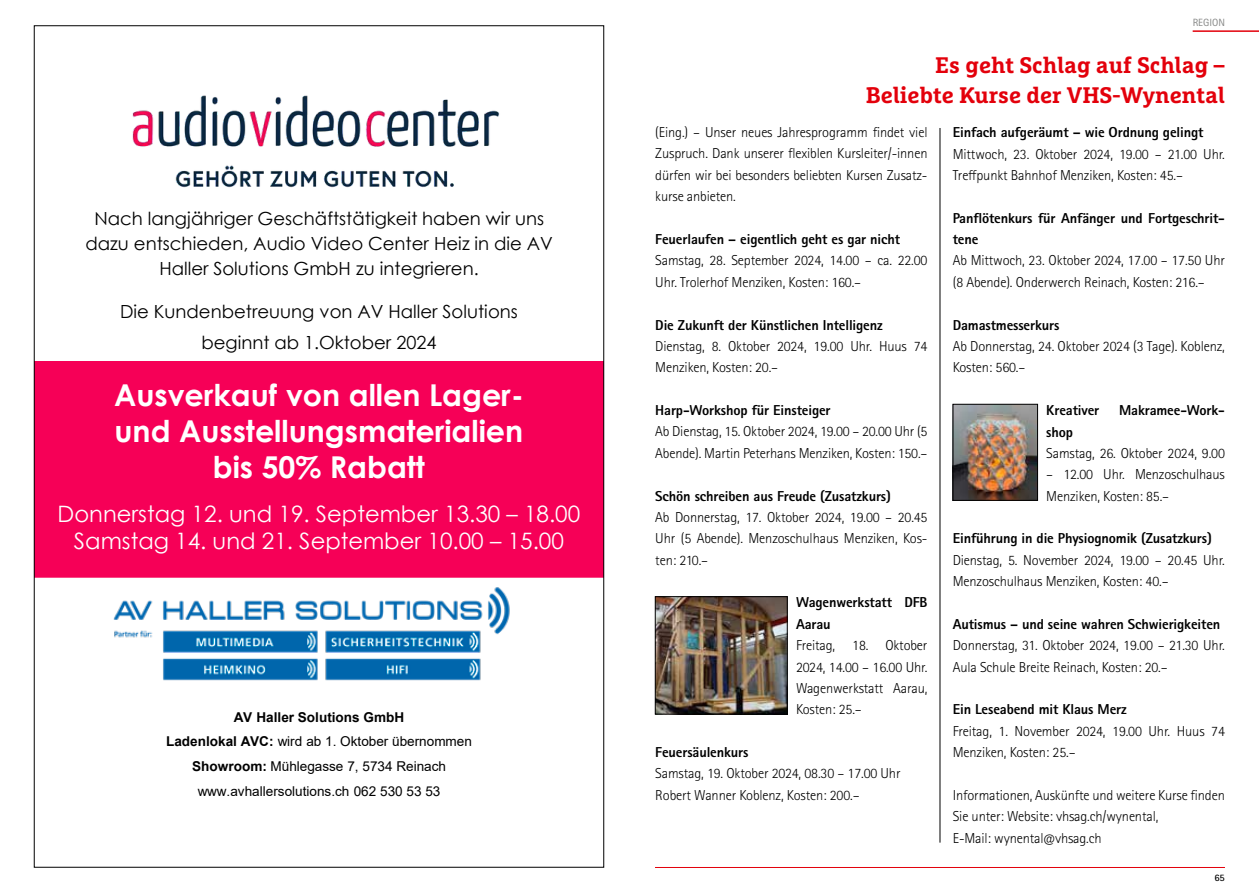
<style>
.page{position:relative;width:1259px;height:893px;background:#fff}
.page>*{position:absolute;margin:0;border:0;box-sizing:border-box;transform-origin:0 0}
.t1{font:700 30.15px/36.2px "Century Gothic";color:#fff;text-align:center}
.t2{font:22.65px/27.2px "Century Gothic";color:#fff;text-align:center}
.t3{font:700 22.5px/30px "Marselis Slab Pro";color:#e3000b;text-align:right}
.t4{font:18.15px/24.9px "Century Gothic";color:#000;text-align:center}
.t5{font:300 14.4px/21.3px "Rotis Sans Serif Std";letter-spacing:-.01em;color:#000}
.t6{font:800 14.4px/21.3px "Rotis Sans Serif Std";letter-spacing:-.01em;color:#000}
.t7{font:13.5px/24.8px "Arial";color:#000;text-align:center}
.t8{font:10.5px "Rotis Sans Serif Std";color:#868786}
.t9{font:700 9.9px "Rotis Sans Serif Std";color:#000}
.s1{font-weight:700}
</style>
<div class="page">
<hr style="left:939px;top:128px;width:1px;height:715px;background:#000">
<img style="left:657px;top:598px;width:128px;height:114px">
<div style="left:655px;top:596px;width:132px;height:118px;border:1px solid #000"></div>
<img style="left:954px;top:406px;width:81px;height:93px">
<div style="left:952px;top:404px;width:85px;height:97px;border:1px solid #000"></div>
<hr style="left:1192px;top:30px;width:67px;height:2px;background:#e3000b">
<hr style="left:655px;top:867px;width:570px;height:1px;background:#e3000b">
<div style="left:34px;top:362px;width:570px;height:215px;background:#f60057"></div>
<img style="left:113px;top:587px;width:397px;height:94px">
<img style="left:132px;top:95px;width:367px;height:93px">
<p class="t4" style="left:85px;top:206px;width:469px">Nach langjähriger Geschäftstätigkeit haben wir uns dazu entschieden, Audio Video Center Heiz in die AV<br>Haller Solutions GmbH zu integrieren.</p>
<p class="t4" style="left:120px;top:296px;width:399px;line-height:31px">Die Kundenbetreuung von AV Haller Solutions beginnt ab 1.Oktober 2024</p>
<h1 class="t1" style="left:114px;top:376px;width:411px">Ausverkauf von allen Lager&shy;und Ausstellungsmaterialien bis 50% Rabatt</h1>
<h2 class="t2" style="left:58px;top:499px;width:524px">Donnerstag 12. und 19. September 13.30 – 18.00<br>Samstag 14. und 21. September 10.00 – 15.00</h2>
<p class="t7" style="left:166px;top:704px;width:307px"><span class="s1">AV Haller Solutions GmbH<br>Ladenlokal AVC:</span> wird ab 1. Oktober übernommen <span class="s1">Showroom:</span> Mühlegasse 7, 5734 Reinach www.avhallersolutions.ch 062 530 53 53</p>
<p class="t8" style="left:1192px;top:16px;width:34px">REGION</p>
<h3 class="t3" style="left:866px;top:50px;width:361px">Es geht Schlag auf Schlag –<br>Beliebte Kurse der VHS-Wynental</h3>
<p class="t6" style="left:952px;top:121px;width:252px">Einfach aufgeräumt – wie Ordnung gelingt</p>
<p class="t5" style="left:952px;top:143px;width:274px">Mittwoch, 23. Oktober 2024, 19.00 – 21.00 Uhr.<br>Treffpunkt Bahnhof Menziken, Kosten: 45.–</p>
<p class="t6" style="left:952px;top:207px;width:274px">Panflötenkurs für Anfänger und Fortgeschrit&shy;tene</p>
<p class="t5" style="left:952px;top:250px;width:274px">Ab Mittwoch, 23. Oktober 2024, 17.00 – 17.50 Uhr (8 Abende). Onderwerch Reinach, Kosten: 216.–</p>
<p class="t6" style="left:952px;top:314px;width:108px">Damastmesserkurs</p>
<p class="t5" style="left:952px;top:336px;width:274px">Ab Donnerstag, 24. Oktober 2024 (3 Tage). Koblenz,<br>Kosten: 560.–</p>
<p class="t6" style="left:1046px;top:399px;width:54px">Kreativer</p>
<p class="t6" style="left:1119px;top:399px;width:107px">Makramee-Work-</p>
<p class="t6" style="left:1046px;top:421px;width:28px">shop</p>
<p class="t5" style="left:1046px;top:443px;width:180px">Samstag, 26. Oktober 2024, 9.00</p>
<p class="t5" style="left:1046px;top:464px;width:180px">– 12.00 Uhr. Menzoschulhaus<br>Menziken, Kosten: 85.–</p>
<p class="t6" style="left:952px;top:528px;width:260px">Einführung in die Physiognomik (Zusatzkurs)</p>
<p class="t5" style="left:952px;top:549px;width:274px">Dienstag, 5. November 2024, 19.00 – 20.45 Uhr.<br>Menzoschulhaus Menziken, Kosten: 40.–</p>
<p class="t6" style="left:952px;top:613px;width:269px">Autismus – und seine wahren Schwierigkeiten</p>
<p class="t5" style="left:952px;top:635px;width:274px">Donnerstag, 31. Oktober 2024, 19.00 – 21.30 Uhr.<br>Aula Schule Breite Reinach, Kosten: 20.–</p>
<p class="t6" style="left:952px;top:699px;width:175px">Ein Leseabend mit Klaus Merz</p>
<p class="t5" style="left:952px;top:720px;width:274px">Freitag, 1. November 2024, 19.00 Uhr. Huus 74<br>Menziken, Kosten: 25.–</p>
<p class="t5" style="left:952px;top:785px;width:274px">Informationen, Auskünfte und weitere Kurse finden<br>Sie unter: Website: vhsag.ch/wynental,<br>E-Mail: wynental@vhsag.ch</p>
<p class="t5" style="left:655px;top:122px;width:274px;text-align:justify">(Eing.) – Unser neues Jahresprogramm findet viel Zuspruch. Dank unserer flexiblen Kursleiter/-innen dürfen wir bei besonders beliebten Kursen Zusatz&shy;kurse anbieten.</p>
<p class="t6" style="left:655px;top:228px;width:246px">Feuerlaufen – eigentlich geht es gar nicht</p>
<p class="t5" style="left:655px;top:250px;width:274px">Samstag, 28. September 2024, 14.00 – ca. 22.00<br>Uhr. Trolerhof Menziken, Kosten: 160.–</p>
<p class="t6" style="left:655px;top:314px;width:229px">Die Zukunft der Künstlichen Intelligenz</p>
<p class="t5" style="left:655px;top:336px;width:274px">Dienstag, 8. Oktober 2024, 19.00 Uhr. Huus 74<br>Menziken, Kosten: 20.–</p>
<p class="t6" style="left:655px;top:399px;width:177px">Harp-Workshop für Einsteiger</p>
<p class="t5" style="left:655px;top:421px;width:274px">Ab Dienstag, 15. Oktober 2024, 19.00 – 20.00 Uhr (5<br>Abende). Martin Peterhans Menziken, Kosten: 150.–</p>
<p class="t6" style="left:655px;top:485px;width:237px">Schön schreiben aus Freude (Zusatzkurs)</p>
<p class="t5" style="left:655px;top:506px;width:274px;text-align:justify">Ab Donnerstag, 17. Oktober 2024, 19.00 – 20.45<br>Uhr (5 Abende). Menzoschulhaus Menziken, Kos&shy;ten: 210.–</p>
<p class="t6" style="left:796px;top:592px;width:133px">Wagenwerkstatt DFB<br>Aarau</p>
<p class="t5" style="left:796px;top:635px;width:133px;text-align:justify">Freitag, 18. Oktober 2024, 14.00 – 16.00 Uhr.<br>Wagenwerkstatt Aarau, Kosten: 25.–</p>
<p class="t6" style="left:655px;top:741px;width:95px">Feuersäulenkurs</p>
<p class="t5" style="left:655px;top:763px;width:247px">Samstag, 19. Oktober 2024, 08.30 – 17.00 Uhr<br>Robert Wanner Koblenz, Kosten: 200.–</p>
<p class="t9" style="left:1214px;top:871px;width:12px">65</p>
</div>
